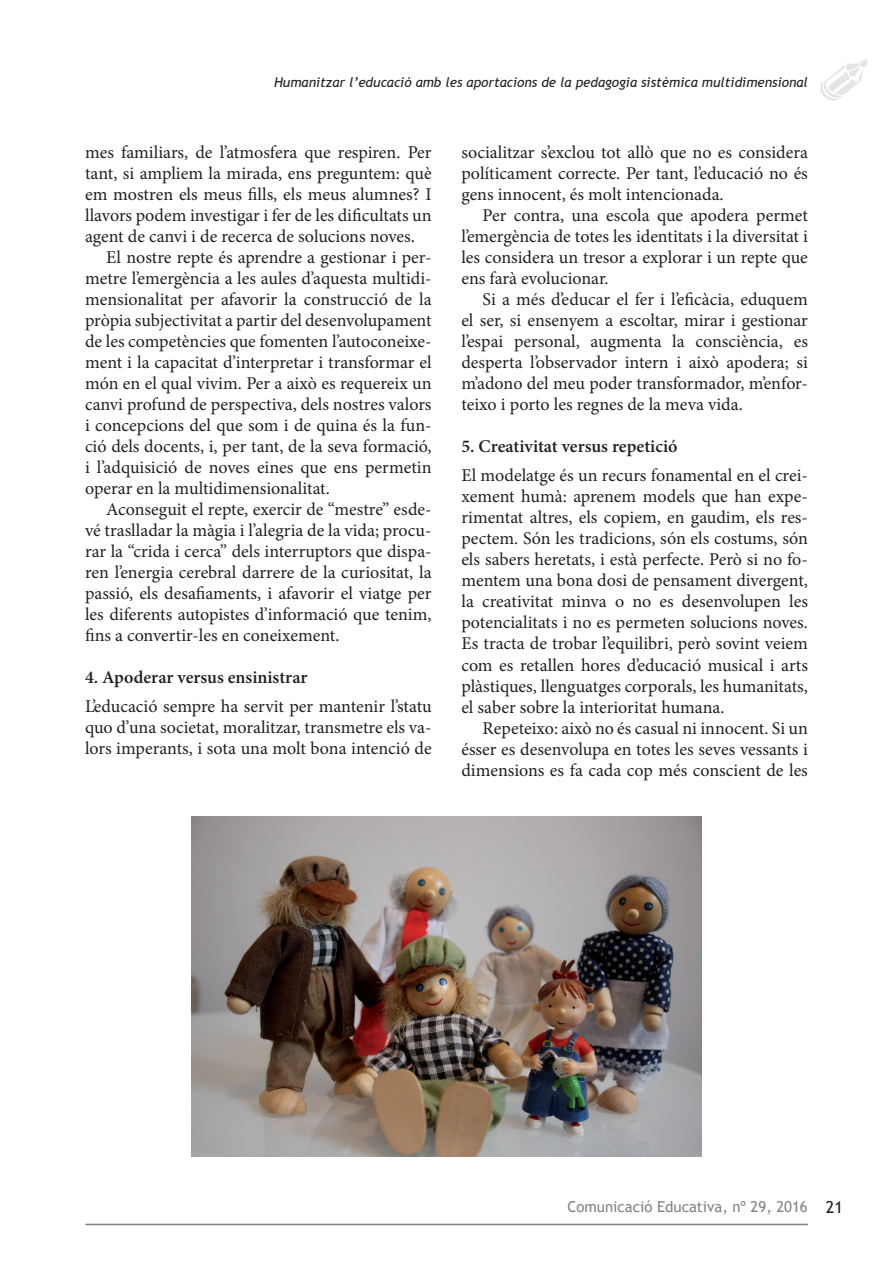
<style>
.page{position:relative;width:893px;height:1263px;background:#fff}
.page>*{position:absolute;margin:0;border:0;box-sizing:border-box;transform-origin:0 0}
.t1{font:18px/21px "Minion Pro";letter-spacing:-.005em;color:#231f20;text-align:justify}
.t2{font:600 18px "Minion Pro";color:#231f20}
.t3{font:15px "Trebuchet MS";color:#808285}
.t4{font:italic 13.5px "Trebuchet MS";color:#231f20}
.s1{font-size:16.5px;color:#231f20}
</style>
<div class="page">
<hr style="left:85px;top:1224px;width:723px;height:1px;background:#808285">
<img style="left:820px;top:59px;width:48px;height:42px">
<img style="left:191px;top:816px;width:511px;height:341px">
<p class="t4" style="left:274px;top:74px;width:535px">Humanitzar l’educació amb les aportacions de la pedagogia sistèmica multidimensional</p>
<p class="t1" style="left:85px;top:141px;width:348px">mes familiars, de l’atmosfera que respiren. Per</p>
<p class="t1" style="left:85px;top:162px;width:348px">tant, si ampliem la mirada, ens preguntem: què</p>
<p class="t1" style="left:85px;top:184px;width:348px">em mostren els meus fills, els meus alumnes? I</p>
<p class="t1" style="left:85px;top:205px;width:348px">llavors podem investigar i fer de les dificultats un</p>
<p class="t1" style="left:85px;top:226px;width:331px">agent de canvi i de recerca de solucions noves.</p>
<p class="t1" style="left:106px;top:247px;width:327px">El nostre repte és aprendre a gestionar i per-</p>
<p class="t1" style="left:85px;top:268px;width:348px">metre l’emergència a les aules d’aquesta multidi-</p>
<p class="t1" style="left:85px;top:289px;width:348px">mensionalitat per afavorir la construcció de la</p>
<p class="t1" style="left:85px;top:310px;width:348px">pròpia subjectivitat a partir del desenvolupament</p>
<p class="t1" style="left:85px;top:331px;width:348px">de les competències que fomenten l’autoconeixe-</p>
<p class="t1" style="left:85px;top:352px;width:348px">ment i la capacitat d’interpretar i transformar el</p>
<p class="t1" style="left:85px;top:373px;width:348px">món en el qual vivim. Per a això es requereix un</p>
<p class="t1" style="left:85px;top:394px;width:348px">canvi profund de perspectiva, dels nostres valors</p>
<p class="t1" style="left:85px;top:415px;width:348px">i concepcions del que som i de quina és la fun-</p>
<p class="t1" style="left:85px;top:436px;width:348px">ció dels docents, i, per tant, de la seva formació,</p>
<p class="t1" style="left:85px;top:457px;width:348px">i l’adquisició de noves eines que ens permetin</p>
<p class="t1" style="left:85px;top:478px;width:246px">operar en la multidimensionalitat.</p>
<p class="t1" style="left:106px;top:499px;width:327px">Aconseguit el repte, exercir de “mestre” esde-</p>
<p class="t1" style="left:85px;top:520px;width:348px">vé traslladar la màgia i l’alegria de la vida; procu-</p>
<p class="t1" style="left:85px;top:541px;width:348px">rar la “crida i cerca” dels interruptors que dispa-</p>
<p class="t1" style="left:85px;top:562px;width:348px">ren l’energia cerebral darrere de la curiositat, la</p>
<p class="t1" style="left:85px;top:583px;width:348px">passió, els desafiaments, i afavorir el viatge per</p>
<p class="t1" style="left:85px;top:604px;width:348px">les diferents autopistes d’informació que tenim,</p>
<p class="t1" style="left:85px;top:625px;width:256px">fins a convertir-les en coneixement.</p>
<p class="t2" style="left:85px;top:665px;width:224px">4. Apoderar versus ensinistrar</p>
<p class="t1" style="left:85px;top:696px;width:348px">L’educació sempre ha servit per mantenir l’statu quo d’una societat, moralitzar, transmetre els va&shy;lors imperants, i sota una molt bona intenció de</p>
<p class="t1" style="left:461px;top:142px;width:348px">socialitzar s’exclou tot allò que no es considera políticament correcte. Per tant, l’educació no és gens innocent, és molt intencionada.</p>
<p class="t1" style="left:461px;top:205px;width:348px;text-indent:21px">Per contra, una escola que apodera permet l’emergència de totes les identitats i la diversitat i les considera un tresor a explorar i un repte que ens farà evolucionar.</p>
<p class="t1" style="left:461px;top:289px;width:348px;text-indent:21px">Si a més d’educar el fer i l’eficàcia, eduquem el ser, si ensenyem a escoltar, mirar i gestionar l’espai personal, augmenta la consciència, es desperta l’observador intern i això apodera; si m’adono del meu poder transformador, m’enfor&shy;teixo i porto les regnes de la meva vida.</p>
<p class="t2" style="left:461px;top:434px;width:218px">5. Creativitat versus repetició</p>
<p class="t1" style="left:461px;top:465px;width:348px">El modelatge és un recurs fonamental en el crei&shy;xement humà: aprenem models que han expe&shy;rimentat altres, els copiem, en gaudim, els res&shy;pectem. Són les tradicions, són els costums, són els sabers heretats, i està perfecte. Però si no fo&shy;mentem una bona dosi de pensament divergent, la creativitat minva o no es desenvolupen les potencialitats i no es permeten solucions noves.<br>Es tracta de trobar l’equilibri, però sovint veiem com es retallen hores d’educació musical i arts plàstiques, llenguatges corporals, les humanitats, el saber sobre la interioritat humana.</p>
<p class="t1" style="left:461px;top:717px;width:348px;text-indent:21px">Repeteixo: això no és casual ni innocent. Si un ésser es desenvolupa en totes les seves vessants i dimensions es fa cada cop més conscient de les</p>
<p class="t3" style="left:567px;top:1198px;width:277px">Comunicació Educativa, nº 29, 2016 <span class="s1">21</span></p>
</div>
